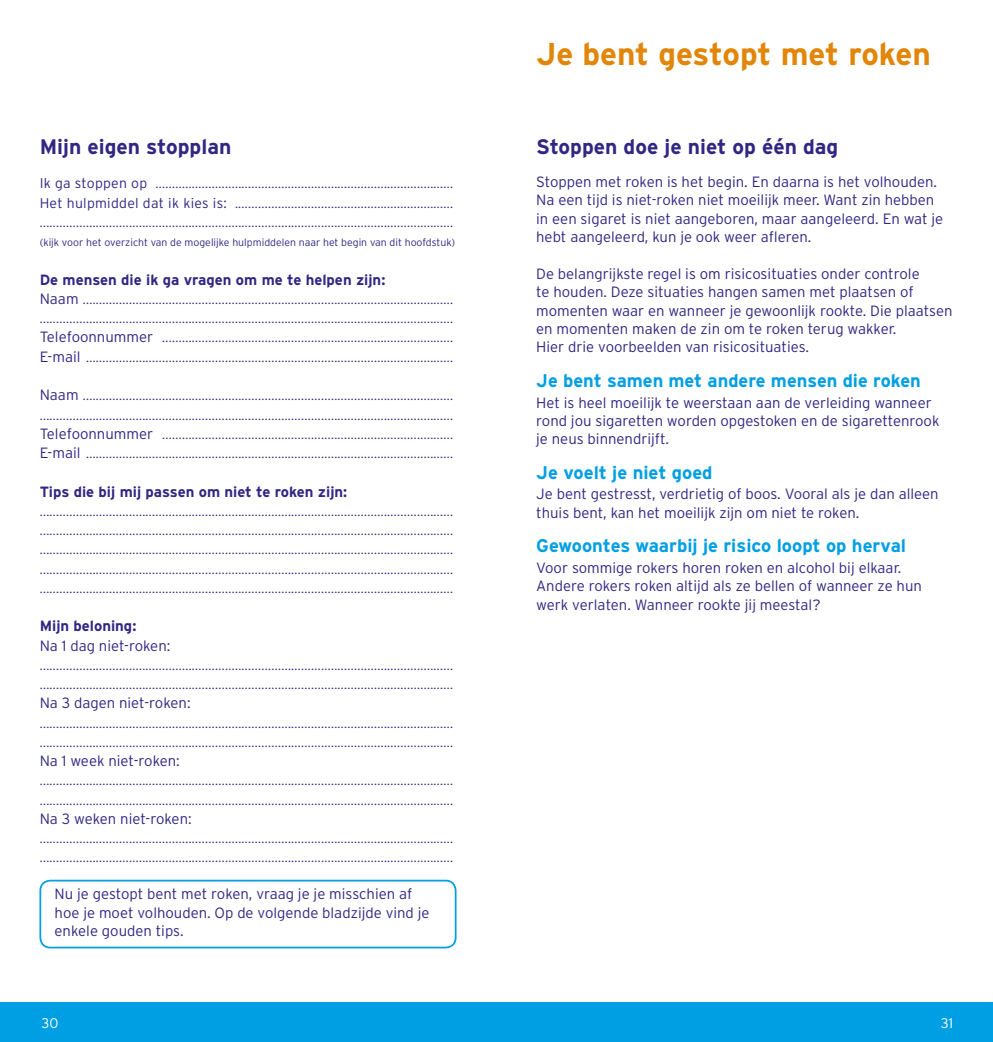
<style>
.page{position:relative;width:993px;height:1042px;background:#fff}
.page>*{position:absolute;margin:0;border:0;box-sizing:border-box;transform-origin:0 0}
.t1{font:700 31.5px "Interstate";letter-spacing:-.005em;color:#e18608}
.t2{font:700 21px "Interstate";color:#312783}
.t3{font:700 18.38px "Interstate";color:#009fe3}
.t4{font:300 14.88px/18.4px "Interstate";color:#312783}
.t5{font:700 14.88px "Interstate";color:#312783}
.t6{font:300 14px "Interstate";color:#fff}
.t7{font:300 12.25px/19.2px "Interstate";color:#312783;text-align:justify}
.t8{font:300 10.5px "Interstate";color:#312783}
.s1{font-size:14px}
.s2{font-size:14.88px}
</style>
<div class="page">
<div style="left:39px;top:880px;width:417px;height:68px;border:2px solid #009fe3;border-radius:10px"></div>
<div style="left:0;top:1002px;width:992px;height:40px;background:#009fe3"></div>
<h2 class="t2" style="left:40px;top:134px;width:193px">Mijn eigen stopplan</h2>
<p class="t7" style="left:40px;top:174px;width:415px"><span class="s1">Ik ga stoppen op</span> ..........................................................................................<br><span class="s1">Het hulpmiddel dat ik kies is:</span> .................................................................. .............................................................................................................................</p>
<p class="t8" style="left:40px;top:236px;width:416px">(kijk voor het overzicht van de mogelijke hulpmiddelen naar het begin van dit hoofdstuk)</p>
<p class="t5" style="left:40px;top:270px;width:347px">De mensen die ik ga vragen om me te helpen zijn:</p>
<p class="t7" style="left:40px;top:290px;width:415px"><span class="s2">Naam</span> ................................................................................................................ .............................................................................................................................<br><span class="s2">Telefoonnummer</span> ........................................................................................<br><span class="s2">E-mail</span> ...............................................................................................................</p>
<p class="t7" style="left:40px;top:386px;width:415px"><span class="s2">Naam</span> ................................................................................................................ .............................................................................................................................<br><span class="s2">Telefoonnummer</span> ........................................................................................<br><span class="s2">E-mail</span> ...............................................................................................................</p>
<p class="t5" style="left:40px;top:482px;width:309px">Tips die bij mij passen om niet te roken zijn:</p>
<p class="t7" style="left:40px;top:502px;width:415px">............................................................................................................................. ............................................................................................................................. ............................................................................................................................. ............................................................................................................................. .............................................................................................................................</p>
<p class="t5" style="left:40px;top:617px;width:98px">Mijn beloning:</p>
<p class="t4" style="left:40px;top:636px;width:132px">Na 1 dag niet-roken:</p>
<p class="t7" style="left:40px;top:656px;width:415px">............................................................................................................................. .............................................................................................................................</p>
<p class="t4" style="left:40px;top:694px;width:152px">Na 3 dagen niet-roken:</p>
<p class="t7" style="left:40px;top:713px;width:415px">............................................................................................................................. .............................................................................................................................</p>
<p class="t4" style="left:40px;top:751px;width:142px">Na 1 week niet-roken:</p>
<p class="t7" style="left:40px;top:771px;width:415px">............................................................................................................................. .............................................................................................................................</p>
<p class="t4" style="left:40px;top:809px;width:153px">Na 3 weken niet-roken:</p>
<p class="t7" style="left:40px;top:829px;width:415px">............................................................................................................................. .............................................................................................................................</p>
<p class="t4" style="left:55px;top:884px;width:376px">Nu je gestopt bent met roken, vraag je je misschien af hoe je moet volhouden. Op de volgende bladzijde vind je enkele gouden tips.</p>
<h1 class="t1" style="left:536px;top:34px;width:396px">Je bent gestopt met roken</h1>
<h2 class="t2" style="left:536px;top:134px;width:303px">Stoppen doe je niet op één dag</h2>
<p class="t4" style="left:536px;top:172px;width:408px">Stoppen met roken is het begin. En daarna is het volhouden.<br>Na een tijd is niet-roken niet moeilijk meer. Want zin hebben in een sigaret is niet aangeboren, maar aangeleerd. En wat je hebt aangeleerd, kun je ook weer afleren.</p>
<p class="t4" style="left:536px;top:264px;width:417px">De belangrijkste regel is om risicosituaties onder controle<br>te houden. Deze situaties hangen samen met plaatsen of momenten waar en wanneer je gewoonlijk rookte. Die plaatsen en momenten maken de zin om te roken terug wakker.<br>Hier drie voorbeelden van risicosituaties.</p>
<h3 class="t3" style="left:536px;top:369px;width:386px">Je bent samen met andere mensen die roken</h3>
<p class="t4" style="left:536px;top:393px;width:405px">Het is heel moeilijk te weerstaan aan de verleiding wanneer rond jou sigaretten worden opgestoken en de sigarettenrook je neus binnendrijft.</p>
<h3 class="t3" style="left:536px;top:461px;width:178px">Je voelt je niet goed</h3>
<p class="t4" style="left:536px;top:485px;width:404px">Je bent gestresst, verdrietig of boos. Vooral als je dan alleen thuis bent, kan het moeilijk zijn om niet te roken.</p>
<h3 class="t3" style="left:536px;top:535px;width:371px">Gewoontes waarbij je risico loopt op herval</h3>
<p class="t4" style="left:536px;top:558px;width:387px">Voor sommige rokers horen roken en alcohol bij elkaar.<br>Andere rokers roken altijd als ze bellen of wanneer ze hun werk verlaten. Wanneer rookte jij meestal?</p>
<p class="t6" style="left:42px;top:1014px;width:18px">30</p>
<p class="t6" style="left:940px;top:1014px;width:14px">31</p>
</div>
